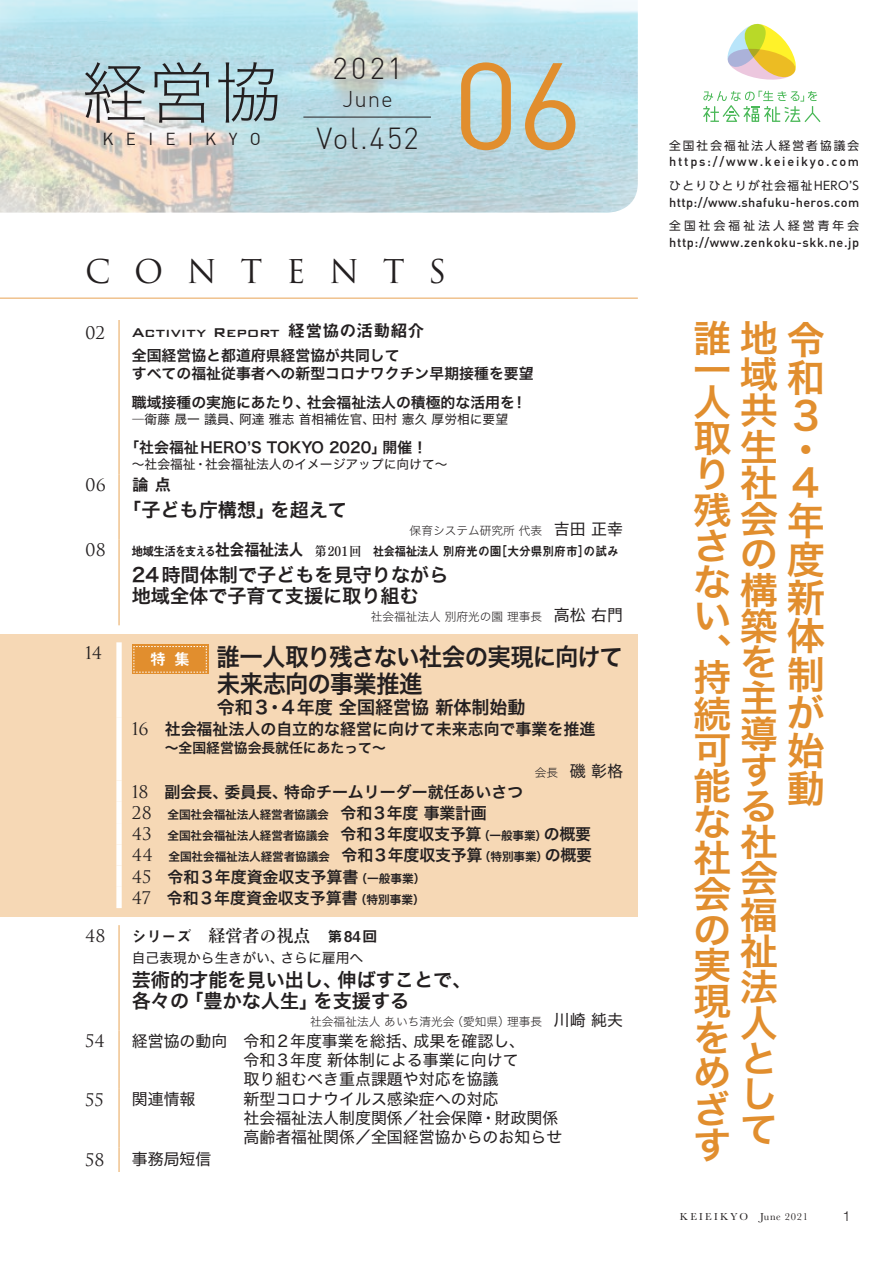
<style>
.page{position:relative;width:893px;height:1263px;background:#fff}
.page>*{position:absolute;margin:0;border:0;box-sizing:border-box;transform-origin:0 0}
.t1{font:121.2px "DIN";color:#e18e2e;scale:1.05 1}
.t2{font:66.9px "Hira Kaku Std N W1";color:#231f20}
.t3{font:38.25px/38.2px "Hira Kaku Std N W6";color:#e18e2e}
.t4{font:37.05px/36px "Hira Kaku Std N W6";color:#e18e2e}
.t5{font:31.95px "Trajan Pro 3";letter-spacing:.74em;color:#231f20}
.t6{font:300 29.7px "DIN";letter-spacing:.07em;color:#231f20}
.t7{font:24.45px/26.5px "Hira Kaku Std N W6";letter-spacing:-.035em;color:#231f20;scale:.96 1}
.t8{font:300 22.35px "DIN";color:#231f20}
.t9{font:19.2px/21.3px "Hira Kaku Std N W6";color:#231f20}
.t10{font:18px "Hira Kaku Std N W6";color:#231f20}
.t11{font:500 16.95px "Bank Gothic BT";color:#231f20}
.t12{font:16.95px "Trajan Pro 3";letter-spacing:.005em;color:#231f20}
.t13{font:16.95px "DIN";letter-spacing:.725em;color:#231f20}
.t14{font:16.95px "Midashi Go Pr 6 N MB31";color:#231f20}
.t15{font:15.9px/19.2px "Hira Kaku Std N W4";color:#231f20}
.t16{font:15.9px/21.3px "Hira Kaku Std N W6";color:#231f20}
.t17{font:15.9px "Midashi Go Pr 6 N MB31";color:#fff}
.t18{font:14.85px/18px "Hira Kaku Std N W6";color:#231f20}
.t19{font:14.85px "Midashi Go Pr 6 N MB31";color:#231f20}
.t20{font:13.8px "Hira Kaku Std N W4";color:#231f20}
.t21{font:13.8px "Hira Kaku Std N W6";color:#231f20}
.t22{font:300 13.8px "Helvetica Neue LT Std";color:#231f20}
.t23{font:12.75px "Hira Kaku Std N W4";color:#231f20}
.t24{font:12.75px "Midashi Go Pr 6 N MB31";letter-spacing:-.045em;color:#231f20;scale:.92 1}
.t25{font:500 12.75px "DIN";letter-spacing:.025em;color:#231f20}
.t26{font:500 12.75px "DIN";letter-spacing:.045em;color:#231f20}
.t27{font:500 12.75px "DIN";letter-spacing:.135em;color:#231f20}
.t28{font:11.7px/21.3px "Hira Kaku Std N W6";letter-spacing:-.015em;color:#231f20}
.t29{font:11.7px "Hira Kaku Std N W2";color:#231f20}
.t30{font:11.7px "UD Shin Go Pr 6 N";letter-spacing:.125em;color:#231f20}
.t31{font:11.7px "UD Shin Go Pr 6 N";letter-spacing:.17em;color:#231f20}
.t32{font:11.7px "UD Shin Go Pr 6 N";letter-spacing:.27em;color:#231f20}
.t33{font:10.5px "Baskerville";letter-spacing:.155em;color:#231f20}
.s1{font-family:"Midashi Go Pr 6 N MB31";font-weight:400}
.s2{font-size:38.25px}
.s3{font-family:"Hira Kaku Std N W4";font-size:15.9px}
.s4{font-size:16.95px}
.s5{font-family:"Tsuku Min Pr 6 N B"}
.s6{font-family:"Trajan Pro 3";font-size:16.95px}
.s7{font-size:15.9px}
.s8{font-size:11.7px}
.s9{font-family:"Tsuku Min Pr 6 N B";font-size:16.95px}
</style>
<div class="page">
<img style="left:0;top:0;width:638px;height:213px">
<div style="left:0;top:634px;width:638px;height:282px;background:#f6d8b5"></div>
<hr style="left:118px;top:320px;width:2px;height:154px;background:#f0c28d">
<hr style="left:118px;top:474px;width:2px;height:65px;background:#f0c28d">
<hr style="left:118px;top:539px;width:2px;height:86px;background:#f0c28d">
<hr style="left:118px;top:925px;width:2px;height:105px;background:#f0c28d">
<hr style="left:118px;top:1030px;width:2px;height:59px;background:#f0c28d">
<hr style="left:118px;top:1089px;width:2px;height:58px;background:#f0c28d">
<hr style="left:118px;top:1147px;width:2px;height:25px;background:#f0c28d">
<div style="left:116px;top:642px;width:6px;height:76px;background:#fff"></div>
<div style="left:116px;top:718px;width:6px;height:62px;background:#fff"></div>
<div style="left:116px;top:780px;width:6px;height:22px;background:#fff"></div>
<div style="left:116px;top:802px;width:6px;height:21px;background:#fff"></div>
<div style="left:116px;top:823px;width:6px;height:21px;background:#fff"></div>
<div style="left:116px;top:844px;width:6px;height:21px;background:#fff"></div>
<div style="left:116px;top:865px;width:6px;height:22px;background:#fff"></div>
<div style="left:116px;top:887px;width:6px;height:21px;background:#fff"></div>
<div style="left:132px;top:644px;width:76px;height:30px;background:#e18e2e"></div>
<svg style="left:133px;top:646px;width:74px;height:27px"></svg>
<hr style="left:303px;top:117px;width:128px;height:1px;background:#231f20">
<svg style="left:727px;top:24px;width:69px;height:56px"></svg>
<svg style="left:703px;top:91px;width:117px;height:31px"></svg>
<hr style="left:0;top:297px;width:638px;height:2px;background:#f0c28d">
<h3 class="t6" style="left:333px;top:50px;width:72px">2021</h3>
<h3 class="t8" style="left:342px;top:86px;width:52px">June</h3>
<h2 class="t2" style="left:81px;top:43px;width:202px">経営協</h2>
<p class="t13" style="left:102px;top:129px;width:160px">KEIEIKYO</p>
<h3 class="t6" style="left:316px;top:120px;width:104px">Vol.452</h3>
<h1 class="t1" style="left:453px;top:30px;width:126px">06</h1>
<h3 class="t5" style="left:85px;top:250px;width:363px">CONTENTS</h3>
<p class="t31" style="left:669px;top:136px;width:191px">全国社会福祉法人経営者協議会</p>
<p class="t27" style="left:669px;top:153px;width:191px">https://www.keieikyo.com</p>
<p class="t30" style="left:669px;top:176px;width:191px">ひとりひとりが社会福祉HERO’S</p>
<p class="t25" style="left:669px;top:194px;width:191px">http://www.shafuku-heros.com</p>
<p class="t32" style="left:669px;top:216px;width:191px">全国社会福祉法人経営青年会</p>
<p class="t26" style="left:669px;top:234px;width:191px">http://www.zenkoku-skk.ne.jp</p>
<p class="t12" style="left:85px;top:321px;width:22px">02</p>
<p class="t11" style="left:132px;top:323px;width:294px">Activity Report <span class="s1">経営協の活動紹介</span></p>
<h3 class="t4" style="left:693px;top:323px;width:132px;line-height:31.8px">誰地<span class="s2">令</span>一<br>人</h3>
<h3 class="t4" style="left:693px;top:421px;width:39px">取り残さない、</h3>
<h3 class="t4" style="left:693px;top:660px;width:39px;text-align:justify">持続可能な社会の実現をめざす</h3>
<p class="t18" style="left:132px;top:347px;width:403px">全国経営協と都道府県経営協が共同して<br>すべての福祉従事者への新型コロナワクチン早期接種を要望</p>
<p class="t18" style="left:132px;top:393px;width:392px">職域接種の実施にあたり、社会福祉法人の積極的な活用を!</p>
<p class="t23" style="left:132px;top:409px;width:378px">―衛藤 晟一 議員、阿達 雅志 首相補佐官、田村 憲久 厚労相に要望</p>
<p class="t18" style="left:124px;top:439px;width:304px">「社会福祉HERO’S TOKYO 2020」開催！</p>
<p class="t23" style="left:132px;top:455px;width:317px">～社会福祉・社会福祉法人のイメージアップに向けて～</p>
<h3 class="t4" style="left:740px;top:357px;width:80px">域共生社<span class="s2">４</span>会の構築を主導する社会福祉法人と<br>し<br>て</h3>
<h3 class="t3" style="left:787px;top:359px;width:37px">和<br>３</h3>
<h3 class="t3" style="left:787px;top:414px;width:38px;line-height:71.7px">・年</h3>
<h3 class="t3" style="left:787px;top:541px;width:39px;text-align:justify">度新体制が始動</h3>
<p class="t12" style="left:85px;top:474px;width:23px">06</p>
<p class="t14" style="left:132px;top:471px;width:41px">論 点</p>
<p class="t9" style="left:122px;top:499px;width:226px">「子ども庁構想」を超えて</p>
<p class="t29" style="left:410px;top:522px;width:215px">保育システム研究所 代表　<span class="s3">吉田 正幸</span></p>
<p class="t12" style="left:85px;top:538px;width:22px">08</p>
<p class="t24" style="left:131px;top:541px;width:531px">地域生活を支える<span class="s4">社会福祉法人</span> <span class="s5">第 201 回</span>　社会福祉法人 別府光の園［大分県別府市］の試み</p>
<p class="t9" style="left:132px;top:564px;width:318px">24時間体制で子どもを見守りながら地域全体で子育て支援に取り組む</p>
<p class="t29" style="left:371px;top:608px;width:254px">社会福祉法人 別府光の園 理事長　<span class="s3">高松 右門</span></p>
<p class="t12" style="left:85px;top:642px;width:18px">14</p>
<h3 class="t7" style="left:217px;top:644px;width:425px">誰一人取り残さない社会の実現に向けて未来志向の事業推進</h3>
<p class="t10" style="left:217px;top:693px;width:310px">令和3・4年度 全国経営協 新体制始動</p>
<p class="t16" style="left:132px;top:719px;width:465px"><span class="s6">16</span> 社会福祉法人の自立的な経営に向けて未来志向で事業を推進</p>
<p class="t21" style="left:165px;top:737px;width:223px">～全国経営協会長就任にあたって～</p>
<p class="t29" style="left:535px;top:763px;width:90px">会長　<span class="s3">磯 彰格</span></p>
<p class="t16" style="left:132px;top:781px;width:393px"><span class="s6">18</span> 副会長、委員長、特命チームリーダー就任あいさつ</p>
<p class="t28" style="left:132px;top:804px;width:462px"><span class="s6">28</span> 全国社会福祉法人経営者協議会　<span class="s7">令和3年度 事業計画<br></span><span class="s6">43</span> 全国社会福祉法人経営者協議会　<span class="s7">令和3年度収支予算</span>（一般事業）<span class="s7">の概要<br></span><span class="s6">44</span> 全国社会福祉法人経営者協議会　<span class="s7">令和3年度収支予算</span>（特別事業）<span class="s7">の概要</span></p>
<p class="t16" style="left:132px;top:866px;width:295px"><span class="s6">45</span> 令和3年度資金収支予算書<span class="s8">（一般事業）<br></span><span class="s6">47</span> 令和3年度資金収支予算書<span class="s8">（特別事業）</span></p>
<p class="t12" style="left:85px;top:924px;width:22px">48</p>
<p class="t19" style="left:132px;top:925px;width:247px">シリーズ <span class="s9">経営者の視点</span> 第84回</p>
<p class="t20" style="left:132px;top:947px;width:233px">自己表現から生きがい、さらに雇用へ</p>
<p class="t9" style="left:132px;top:969px;width:341px">芸術的才能を見い出し、伸ばすことで、各々の「豊かな人生」を支援する</p>
<p class="t29" style="left:310px;top:1013px;width:314px">社会福祉法人 あいち清光会（愛知県）理事長　<span class="s3">川崎 純夫</span></p>
<p class="t12" style="left:85px;top:1030px;width:21px">54</p>
<p class="t15" style="left:243px;top:1031px;width:283px;text-indent:-112px">経営協の動向 令和2年度事業を総括、成果を確認し、令和3年度 新体制による事業に向けて取り組むべき重点課題や対応を協議</p>
<p class="t12" style="left:85px;top:1088px;width:20px">55</p>
<p class="t15" style="left:132px;top:1089px;width:65px">関連情報</p>
<p class="t15" style="left:243px;top:1089px;width:320px">新型コロナウイルス感染症への対応<br>社会福祉法人制度関係／社会保障・財政関係高齢者福祉関係／全国経営協からのお知らせ</p>
<p class="t12" style="left:85px;top:1148px;width:21px">58</p>
<p class="t15" style="left:132px;top:1150px;width:81px">事務局短信</p>
<p class="t17" style="left:150px;top:647px;width:41px">特 集</p>
<p class="t33" style="left:680px;top:1210px;width:130px">KEIEIKYO June 2021</p>
<p class="t22" style="left:843px;top:1208px;width:9px">1</p>
</div>
